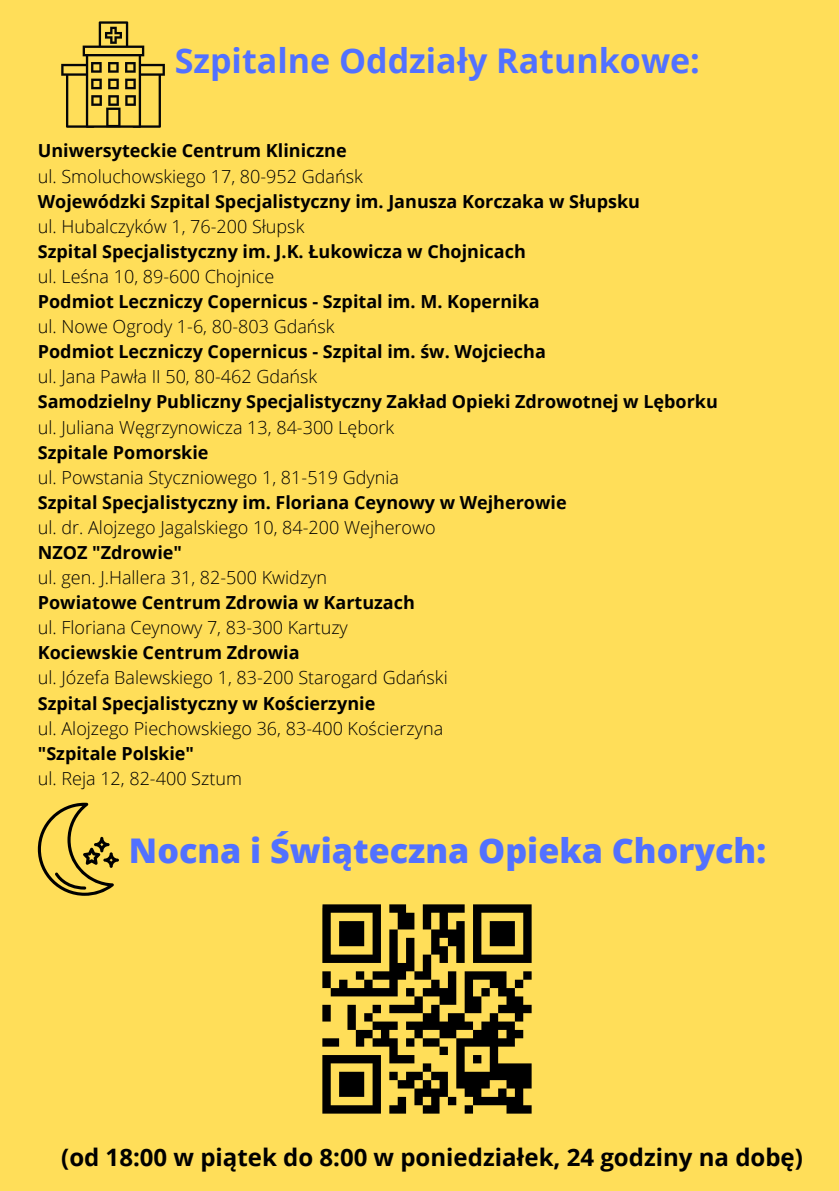
<style>
.page{position:relative;width:839px;height:1191px;background:#fff}
.page>*{position:absolute;margin:0;border:0;box-sizing:border-box;transform-origin:0 0}
.t1{font:800 34px "Open Sans";color:#5271ff}
.t2{font:700 34px "Open Sans";color:#5271ff}
.t3{font:700 24px "Open Sans";color:#000}
.t4{font:700 18px "Open Sans";color:#000}
.t5{font:300 18px "Open Sans";color:#000}
</style>
<div class="page">
<div style="left:0;top:0;width:838px;height:1191px;background:#ffde59"></div>
<svg style="left:61px;top:21px;width:104px;height:107px"></svg>
<svg style="left:38px;top:803px;width:81px;height:93px"></svg>
<img style="left:322px;top:904px;width:210px;height:210px">
<p class="t2" style="left:175px;top:36px;width:526px">Szpitalne Oddziały Ratunkowe:</p>
<p class="t4" style="left:38px;top:138px;width:310px">Uniwersyteckie Centrum Kliniczne</p>
<p class="t5" style="left:38px;top:163px;width:326px">ul. Smoluchowskiego 17, 80-952 Gdańsk</p>
<p class="t4" style="left:38px;top:188px;width:603px">Wojewódzki Szpital Specjalistyczny im. Janusza Korczaka w Słupsku</p>
<p class="t5" style="left:38px;top:214px;width:268px">ul. Hubalczyków 1, 76-200 Słupsk</p>
<p class="t4" style="left:38px;top:239px;width:489px">Szpital Specjalistyczny im. J.K. Łukowicza w Chojnicach</p>
<p class="t5" style="left:38px;top:264px;width:238px">ul. Leśna 10, 89-600 Chojnice</p>
<p class="t4" style="left:38px;top:289px;width:503px">Podmiot Leczniczy Copernicus - Szpital im. M. Kopernika</p>
<p class="t5" style="left:38px;top:314px;width:298px">ul. Nowe Ogrody 1-6, 80-803 Gdańsk</p>
<p class="t4" style="left:38px;top:339px;width:509px">Podmiot Leczniczy Copernicus - Szpital im. św. Wojciecha</p>
<p class="t5" style="left:38px;top:364px;width:281px">ul. Jana Pawła II 50, 80-462 Gdańsk</p>
<p class="t4" style="left:38px;top:389px;width:681px">Samodzielny Publiczny Specjalistyczny Zakład Opieki Zdrowotnej w Lęborku</p>
<p class="t5" style="left:38px;top:414px;width:358px">ul. Juliana Węgrzynowicza 13, 84-300 Lębork</p>
<p class="t4" style="left:38px;top:439px;width:172px">Szpitale Pomorskie</p>
<p class="t5" style="left:38px;top:464px;width:363px">ul. Powstania Styczniowego 1, 81-519 Gdynia</p>
<p class="t4" style="left:38px;top:490px;width:530px">Szpital Specjalistyczny im. Floriana Ceynowy w Wejherowie</p>
<p class="t5" style="left:38px;top:515px;width:399px">ul. dr. Alojzego Jagalskiego 10, 84-200 Wejherowo</p>
<p class="t4" style="left:38px;top:540px;width:146px">NZOZ "Zdrowie"</p>
<p class="t5" style="left:38px;top:565px;width:291px">ul. gen. J.Hallera 31, 82-500 Kwidzyn</p>
<p class="t4" style="left:38px;top:590px;width:378px">Powiatowe Centrum Zdrowia w Kartuzach</p>
<p class="t5" style="left:38px;top:615px;width:311px">ul. Floriana Ceynowy 7, 83-300 Kartuzy</p>
<p class="t4" style="left:38px;top:640px;width:263px">Kociewskie Centrum Zdrowia</p>
<p class="t5" style="left:38px;top:665px;width:411px">ul. Józefa Balewskiego 1, 83-200 Starogard Gdański</p>
<p class="t4" style="left:38px;top:690px;width:339px">Szpital Specjalistyczny w Kościerzynie</p>
<p class="t5" style="left:38px;top:715px;width:407px">ul. Alojzego Piechowskiego 36, 83-400 Kościerzyna</p>
<p class="t4" style="left:38px;top:740px;width:158px">"Szpitale Polskie"</p>
<p class="t5" style="left:38px;top:766px;width:205px">ul. Reja 12, 82-400 Sztum</p>
<p class="t1" style="left:129px;top:826px;width:638px">Nocna i Świąteczna Opieka Chorych:</p>
<p class="t3" style="left:61px;top:1141px;width:743px">(od 18:00 w piątek do 8:00 w poniedziałek, 24 godziny na dobę)</p>
</div>
